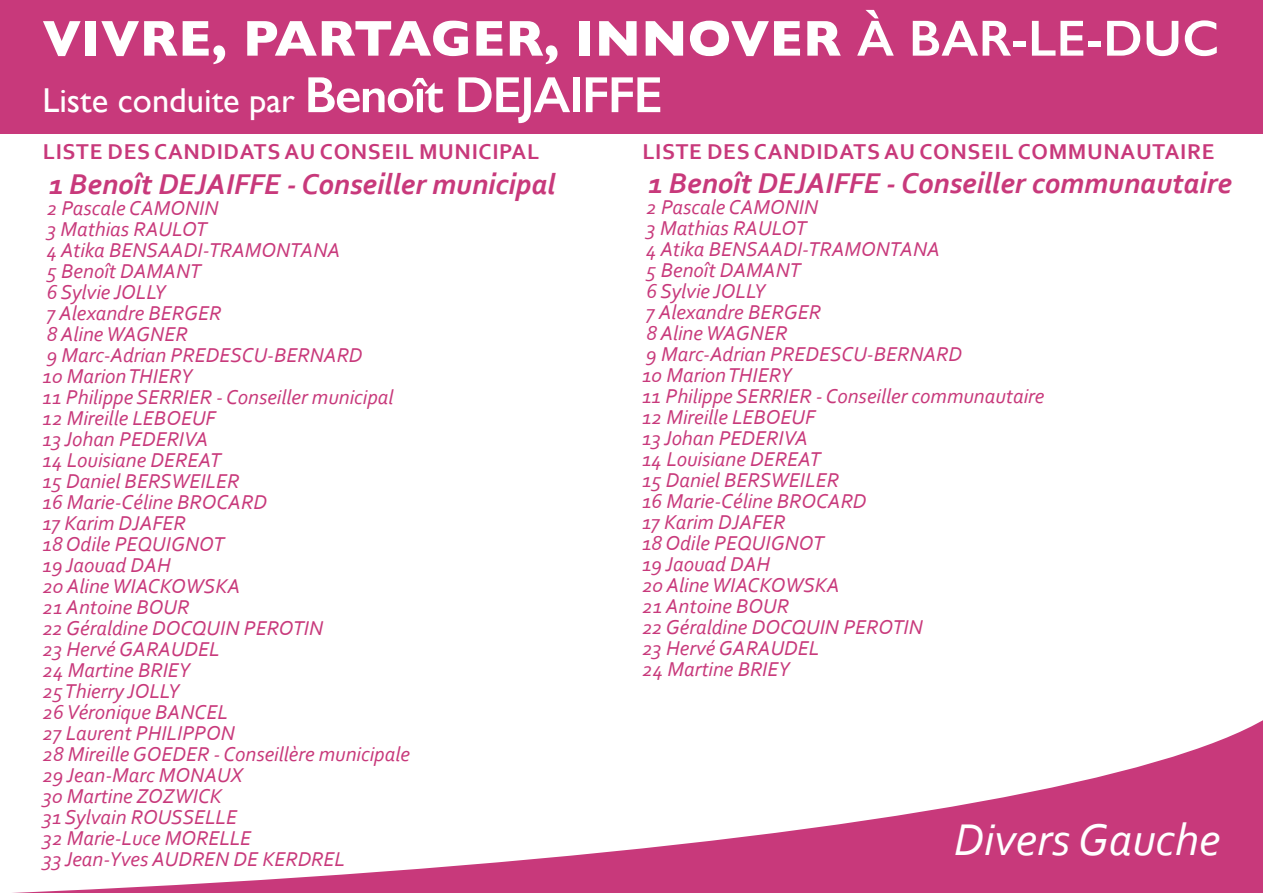
<style>
.page{position:relative;width:1263px;height:893px;background:#fff}
.page>*{position:absolute;margin:0;border:0;box-sizing:border-box;transform-origin:0 0}
.t1{font:700 51px "Gill Sans";letter-spacing:.005em;color:#fff}
.t2{font:italic 46.5px "Corbel";color:#fff}
.t3{font:34.5px "Gill Sans";color:#fff}
.t4{font:italic 700 30px "Corbel";color:#c8397b}
.t5{font:700 22.5px "Corbel";letter-spacing:.03em;color:#c8397b}
.t6{font:italic 21px "Corbel";color:#c8397b}
.s1{font-weight:600}
.s2{font-weight:600;font-size:51px}
</style>
<div class="page">
<svg style="left:12px;top:720px;width:1251px;height:173px"></svg>
<div style="left:0;top:0;width:1263px;height:134px;background:#c8397b"></div>
<p class="t1" style="left:43px;top:-2px;width:1178px">VIVRE, PARTAGER, INNOVER <span class="s1">À BAR-LE-DUC</span></p>
<p class="t3" style="left:43px;top:80px;width:622px">Liste conduite par <span class="s2">Benoît DEJAIFFE</span></p>
<p class="t5" style="left:43px;top:137px;width:498px">LISTE DES CANDIDATS AU CONSEIL MUNICIPAL</p>
<p class="t4" style="left:49px;top:166px;width:508px">1 Benoît DEJAIFFE - Conseiller municipal</p>
<p class="t6" style="left:47px;top:195px;width:173px">2 Pascale CAMONIN</p>
<p class="t6" style="left:47px;top:216px;width:162px">3 Mathias RAULOT</p>
<p class="t6" style="left:47px;top:237px;width:295px">4 Atika BENSAADI-TRAMONTANA</p>
<p class="t6" style="left:47px;top:258px;width:156px">5 Benoît DAMANT</p>
<p class="t6" style="left:47px;top:279px;width:121px">6 Sylvie JOLLY</p>
<p class="t6" style="left:47px;top:300px;width:176px">7 Alexandre BERGER</p>
<p class="t6" style="left:47px;top:321px;width:142px">8 Aline WAGNER</p>
<p class="t6" style="left:47px;top:342px;width:317px">9 Marc-Adrian PREDESCU-BERNARD</p>
<p class="t6" style="left:43px;top:363px;width:151px">10 Marion THIERY</p>
<p class="t6" style="left:43px;top:384px;width:353px">11 Philippe SERRIER - Conseiller municipal</p>
<p class="t6" style="left:43px;top:405px;width:175px">12 Mireille LEBOEUF</p>
<p class="t6" style="left:43px;top:426px;width:167px">13 Johan PEDERIVA</p>
<p class="t6" style="left:43px;top:447px;width:180px">14 Louisiane DEREAT</p>
<p class="t6" style="left:43px;top:468px;width:198px">15 Daniel BERSWEILER</p>
<p class="t6" style="left:43px;top:489px;width:226px">16 Marie-Céline BROCARD</p>
<p class="t6" style="left:43px;top:510px;width:145px">17 Karim DJAFER</p>
<p class="t6" style="left:43px;top:531px;width:183px">18 Odile PEQUIGNOT</p>
<p class="t6" style="left:43px;top:552px;width:130px">19 Jaouad DAH</p>
<p class="t6" style="left:43px;top:573px;width:199px">20 Aline WIACKOWSKA</p>
<p class="t6" style="left:43px;top:594px;width:148px">21 Antoine BOUR</p>
<p class="t6" style="left:43px;top:615px;width:282px">22 Géraldine DOCQUIN PEROTIN</p>
<p class="t6" style="left:43px;top:636px;width:179px">23 Hervé GARAUDEL</p>
<p class="t6" style="left:43px;top:657px;width:149px">24 Martine BRIEY</p>
<p class="t6" style="left:43px;top:678px;width:138px">25 Thierry JOLLY</p>
<p class="t6" style="left:43px;top:699px;width:187px">26 Véronique BANCEL</p>
<p class="t6" style="left:43px;top:720px;width:194px">27 Laurent PHILIPPON</p>
<p class="t6" style="left:43px;top:741px;width:369px">28 Mireille GOEDER - Conseillère municipale</p>
<p class="t6" style="left:43px;top:762px;width:202px">29 Jean-Marc MONAUX</p>
<p class="t6" style="left:43px;top:783px;width:181px">30 Martine ZOZWICK</p>
<p class="t6" style="left:43px;top:804px;width:196px">31 Sylvain ROUSSELLE</p>
<p class="t6" style="left:43px;top:825px;width:210px">32 Marie-Luce MORELLE</p>
<p class="t6" style="left:43px;top:846px;width:304px">33 Jean-Yves AUDREN DE KERDREL</p>
<p class="t5" style="left:642px;top:137px;width:573px">LISTE DES CANDIDATS AU CONSEIL COMMUNAUTAIRE</p>
<p class="t4" style="left:648px;top:164px;width:585px">1 Benoît DEJAIFFE - Conseiller communautaire</p>
<p class="t6" style="left:646px;top:194px;width:173px">2 Pascale CAMONIN</p>
<p class="t6" style="left:646px;top:215px;width:162px">3 Mathias RAULOT</p>
<p class="t6" style="left:646px;top:236px;width:295px">4 Atika BENSAADI-TRAMONTANA</p>
<p class="t6" style="left:646px;top:257px;width:156px">5 Benoît DAMANT</p>
<p class="t6" style="left:646px;top:278px;width:121px">6 Sylvie JOLLY</p>
<p class="t6" style="left:646px;top:299px;width:176px">7 Alexandre BERGER</p>
<p class="t6" style="left:646px;top:320px;width:142px">8 Aline WAGNER</p>
<p class="t6" style="left:646px;top:341px;width:317px">9 Marc-Adrian PREDESCU-BERNARD</p>
<p class="t6" style="left:642px;top:362px;width:151px">10 Marion THIERY</p>
<p class="t6" style="left:642px;top:383px;width:404px">11 Philippe SERRIER - Conseiller communautaire</p>
<p class="t6" style="left:642px;top:404px;width:175px">12 Mireille LEBOEUF</p>
<p class="t6" style="left:642px;top:425px;width:167px">13 Johan PEDERIVA</p>
<p class="t6" style="left:642px;top:446px;width:180px">14 Louisiane DEREAT</p>
<p class="t6" style="left:642px;top:467px;width:198px">15 Daniel BERSWEILER</p>
<p class="t6" style="left:642px;top:488px;width:226px">16 Marie-Céline BROCARD</p>
<p class="t6" style="left:642px;top:509px;width:145px">17 Karim DJAFER</p>
<p class="t6" style="left:642px;top:530px;width:183px">18 Odile PEQUIGNOT</p>
<p class="t6" style="left:642px;top:551px;width:130px">19 Jaouad DAH</p>
<p class="t6" style="left:642px;top:572px;width:199px">20 Aline WIACKOWSKA</p>
<p class="t6" style="left:642px;top:593px;width:148px">21 Antoine BOUR</p>
<p class="t6" style="left:642px;top:614px;width:282px">22 Géraldine DOCQUIN PEROTIN</p>
<p class="t6" style="left:642px;top:635px;width:179px">23 Hervé GARAUDEL</p>
<p class="t6" style="left:642px;top:656px;width:149px">24 Martine BRIEY</p>
<p class="t2" style="left:954px;top:811px;width:268px">Divers Gauche</p>
</div>
